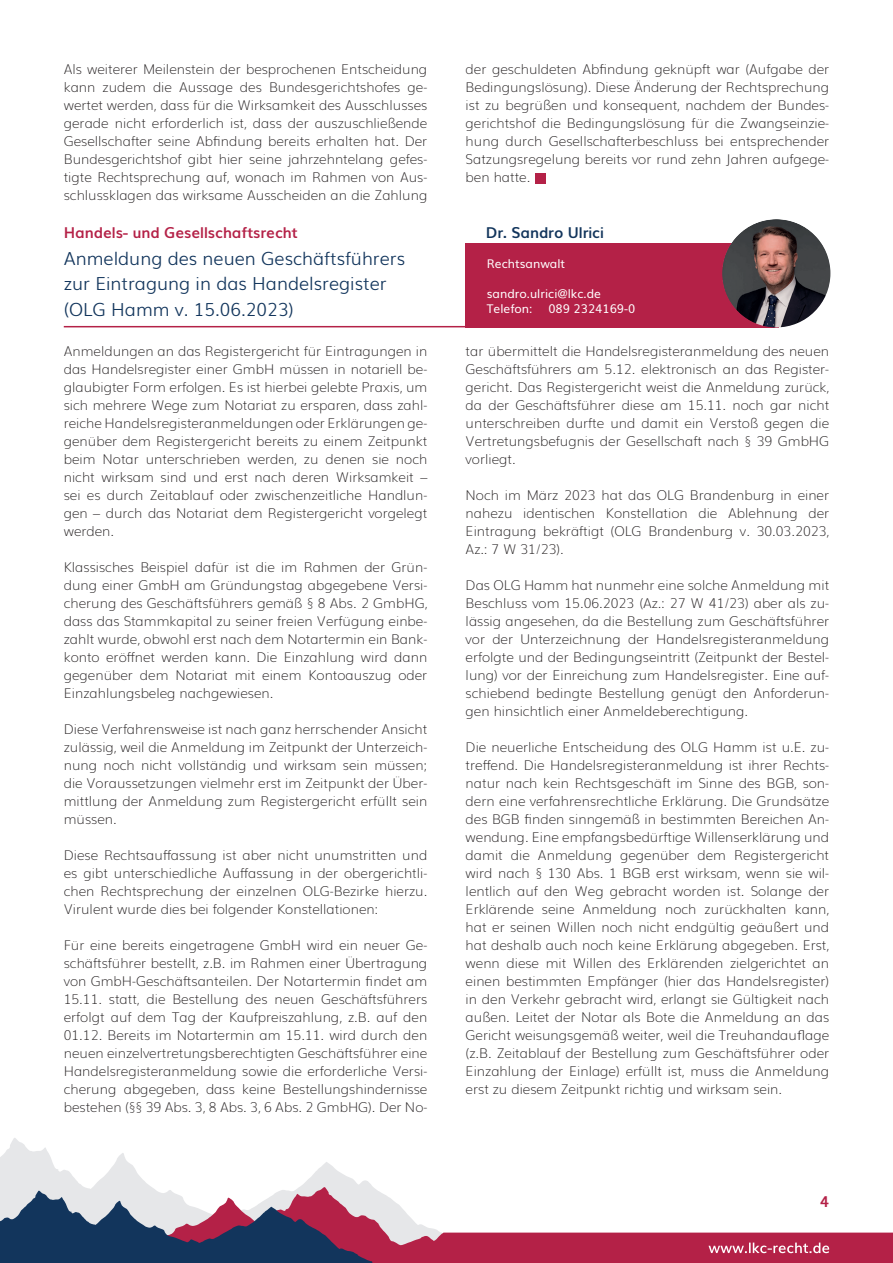
<style>
.page{position:relative;width:893px;height:1263px;background:#fff}
.page>*{position:absolute;margin:0;border:0;box-sizing:border-box;transform-origin:0 0}
.t1{font:300 18px/25.5px "Muli";color:#12355c}
.t2{font:700 15px "Muli";color:#b42147}
.t3{font:700 15px "Muli";color:#12355c}
.t4{font:200 13.5px/18px "Muli";color:#231f20;text-align:justify}
.t5{font:12px/15px "Muli";color:#fff}
</style>
<div class="page">
<svg style="left:0;top:1138px;width:373px;height:52px"></svg>
<svg style="left:6px;top:1187px;width:887px;height:76px"></svg>
<svg style="left:0;top:1190px;width:373px;height:73px;background:#6d6783"></svg>
<svg style="left:708px;top:1242px;width:121px;height:11px"></svg>
<div style="left:535px;top:173px;width:10px;height:11px;background:#b42147"></div>
<div style="left:466px;top:243px;width:313px;height:84px;background:#b42147"></div>
<img style="left:722px;top:219px;width:108px;height:108px;border-radius:54px">
<hr style="left:64px;top:326px;width:632px;height:1px;background:#b42147">
<p class="t4" style="left:64px;top:60px;width:365px">Als weiterer Meilenstein der besprochenen Entscheidung kann zudem die Aussage des Bundesgerichtshofes ge&shy;wertet werden, dass für die Wirksamkeit des Ausschlusses gerade nicht erforderlich ist, dass der auszuschließende Gesellschafter seine Abfindung bereits erhalten hat. Der Bundesgerichtshof gibt hier seine jahrzehntelang gefes&shy;tigte Rechtsprechung auf, wonach im Rahmen von Aus&shy;schlussklagen das wirksame Ausscheiden an die Zahlung</p>
<p class="t4" style="left:466px;top:60px;width:365px">der geschuldeten Abfindung geknüpft war (Aufgabe der Bedingungslösung). Diese Änderung der Rechtsprechung ist zu begrüßen und konsequent, nachdem der Bundes&shy;gerichtshof die Bedingungslösung für die Zwangseinzie&shy;hung durch Gesellschafterbeschluss bei entsprechender Satzungsregelung bereits vor rund zehn Jahren aufgege&shy;ben hatte.</p>
<p class="t2" style="left:64px;top:220px;width:235px">Handels- und Gesellschaftsrecht</p>
<p class="t3" style="left:486px;top:220px;width:120px">Dr. Sandro Ulrici</p>
<p class="t5" style="left:487px;top:255px;width:80px">Rechtsanwalt</p>
<p class="t5" style="left:487px;top:285px;width:116px">sandro.ulrici@lkc.de<br>Telefon:</p>
<h1 class="t1" style="left:64px;top:244px;width:343px">Anmeldung des neuen Geschäftsführers zur Eintragung in das Handelsregister (OLG Hamm v. 15.06.2023)</h1>
<p class="t5" style="left:548px;top:300px;width:88px">089 2324169-0</p>
<p class="t4" style="left:64px;top:341px;width:365px">Anmeldungen an das Registergericht für Eintragungen in das Handelsregister einer GmbH müssen in notariell be&shy;glaubigter Form erfolgen. Es ist hierbei gelebte Praxis, um sich mehrere Wege zum Notariat zu ersparen, dass zahl&shy;reiche Handelsregisteranmeldungen oder Erklärungen ge&shy;genüber dem Registergericht bereits zu einem Zeitpunkt beim Notar unterschrieben werden, zu denen sie noch nicht wirksam sind und erst nach deren Wirksamkeit – sei es durch Zeitablauf oder zwischenzeitliche Handlun&shy;gen – durch das Notariat dem Registergericht vorgelegt werden.</p>
<p class="t4" style="left:64px;top:557px;width:365px">Klassisches Beispiel dafür ist die im Rahmen der Grün&shy;dung einer GmbH am Gründungstag abgegebene Versi&shy;cherung des Geschäftsführers gemäß § 8 Abs. 2 GmbHG, dass das Stammkapital zu seiner freien Verfügung einbe&shy;zahlt wurde, obwohl erst nach dem Notartermin ein Bank&shy;konto eröffnet werden kann. Die Einzahlung wird dann gegenüber dem Notariat mit einem Kontoauszug oder Einzahlungsbeleg nachgewiesen.</p>
<p class="t4" style="left:64px;top:719px;width:365px">Diese Verfahrensweise ist nach ganz herrschender Ansicht zulässig, weil die Anmeldung im Zeitpunkt der Unterzeich&shy;nung noch nicht vollständig und wirksam sein müssen; die Voraussetzungen vielmehr erst im Zeitpunkt der Über&shy;mittlung der Anmeldung zum Registergericht erfüllt sein müssen.</p>
<p class="t4" style="left:64px;top:845px;width:365px">Diese Rechtsauffassung ist aber nicht unumstritten und es gibt unterschiedliche Auffassung in der obergerichtli&shy;chen Rechtsprechung der einzelnen OLG-Bezirke hierzu.<br>Virulent wurde dies bei folgender Konstellationen:</p>
<p class="t4" style="left:64px;top:935px;width:365px">Für eine bereits eingetragene GmbH wird ein neuer Ge&shy;schäftsführer bestellt, z.B. im Rahmen einer Übertragung von GmbH-Geschäftsanteilen. Der Notartermin findet am 15.11. statt, die Bestellung des neuen Geschäftsführers erfolgt auf dem Tag der Kaufpreiszahlung, z.B. auf den 01.12. Bereits im Notartermin am 15.11. wird durch den neuen einzelvertretungsberechtigten Geschäftsführer eine Handelsregisteranmeldung sowie die erforderliche Versi&shy;cherung abgegeben, dass keine Bestellungshindernisse bestehen (§§ 39 Abs. 3, 8 Abs. 3, 6 Abs. 2 GmbHG). Der No-</p>
<p class="t4" style="left:466px;top:341px;width:365px">tar übermittelt die Handelsregisteranmeldung des neuen Geschäftsführers am 5.12. elektronisch an das Register&shy;gericht. Das Registergericht weist die Anmeldung zurück, da der Geschäftsführer diese am 15.11. noch gar nicht unterschreiben durfte und damit ein Verstoß gegen die Vertretungsbefugnis der Gesellschaft nach § 39 GmbHG vorliegt.</p>
<p class="t4" style="left:466px;top:485px;width:365px">Noch im März 2023 hat das OLG Brandenburg in einer nahezu identischen Konstellation die Ablehnung der Eintragung bekräftigt (OLG Brandenburg v. 30.03.2023, Az.: 7 W 31/23).</p>
<p class="t4" style="left:466px;top:575px;width:365px">Das OLG Hamm hat nunmehr eine solche Anmeldung mit Beschluss vom 15.06.2023 (Az.: 27 W 41/23) aber als zu&shy;lässig angesehen, da die Bestellung zum Geschäftsführer vor der Unterzeichnung der Handelsregisteranmeldung erfolgte und der Bedingungseintritt (Zeitpunkt der Bestel&shy;lung) vor der Einreichung zum Handelsregister. Eine auf&shy;schiebend bedingte Bestellung genügt den Anforderun&shy;gen hinsichtlich einer Anmeldeberechtigung.</p>
<p class="t4" style="left:466px;top:737px;width:365px">Die neuerliche Entscheidung des OLG Hamm ist u.E. zu&shy;treffend. Die Handelsregisteranmeldung ist ihrer Rechts&shy;natur nach kein Rechtsgeschäft im Sinne des BGB, son&shy;dern eine verfahrensrechtliche Erklärung. Die Grundsätze des BGB finden sinngemäß in bestimmten Bereichen An&shy;wendung. Eine empfangsbedürftige Willenserklärung und damit die Anmeldung gegenüber dem Registergericht wird nach § 130 Abs. 1 BGB erst wirksam, wenn sie wil&shy;lentlich auf den Weg gebracht worden ist. Solange der Erklärende seine Anmeldung noch zurückhalten kann, hat er seinen Willen noch nicht endgültig geäußert und hat deshalb auch noch keine Erklärung abgegeben. Erst, wenn diese mit Willen des Erklärenden zielgerichtet an einen bestimmten Empfänger (hier das Handelsregister) in den Verkehr gebracht wird, erlangt sie Gültigkeit nach außen. Leitet der Notar als Bote die Anmeldung an das Gericht weisungsgemäß weiter, weil die Treuhandauflage (z.B. Zeitablauf der Bestellung zum Geschäftsführer oder Einzahlung der Einlage) erfüllt ist, muss die Anmeldung erst zu diesem Zeitpunkt richtig und wirksam sein.</p>
<p class="t2" style="left:820px;top:1189px;width:11px">4</p>
</div>
